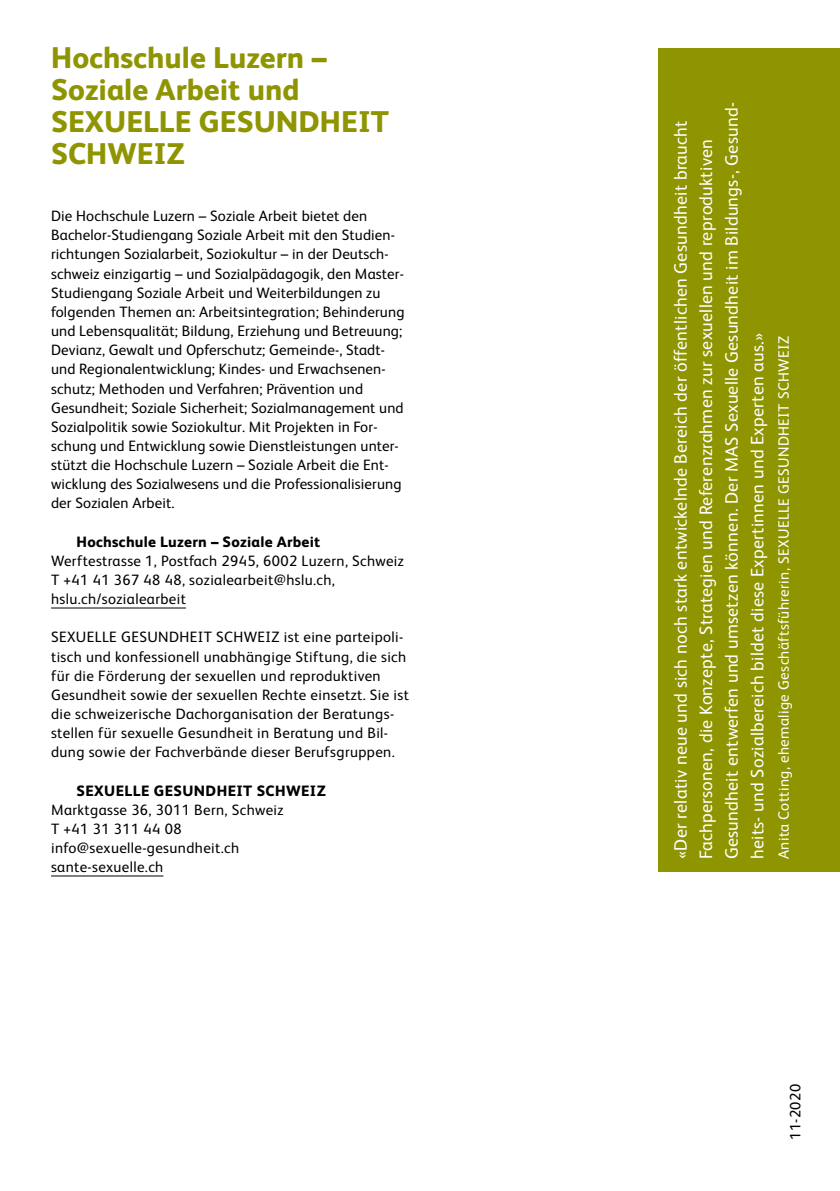
<style>
.page{position:relative;width:840px;height:1191px;background:#fff}
.page>*{position:absolute;margin:0;border:0;box-sizing:border-box;transform-origin:0 0}
.t1{font:800 30px/31.8px "FS Albert";color:#8e9500}
.t2{font:18px/25.6px "FS Albert";letter-spacing:.015em;color:#fff}
.t3{font:15px/19.2px "FS Albert";letter-spacing:.01em;color:#000}
.t4{font:15px "FS Albert";letter-spacing:.025em;color:#fff}
.t5{font:800 15px "FS Albert";letter-spacing:.015em;color:#000}
</style>
<div class="page">
<hr style="left:51px;top:607px;width:135px;height:1px;background:#000">
<hr style="left:51px;top:875px;width:112px;height:1px;background:#000">
<div style="left:658px;top:49px;width:181px;height:823px;background:#8e9500"></div>
<h1 class="t1" style="left:51px;top:40px;width:339px">Hochschule Luzern –<br>Soziale Arbeit und<br>SEXUELLE GESUNDHEIT<br>SCHWEIZ</h1>
<p class="t3" style="left:51px;top:206px;width:354px">Die Hochschule Luzern – Soziale Arbeit bietet den Bachelor-Studiengang Soziale Arbeit mit den Studien&shy;richtungen Sozialarbeit, Soziokultur – in der Deutsch&shy;schweiz einzigartig – und Sozialpädagogik, den Master-Studiengang Soziale Arbeit und Weiterbildungen zu folgenden Themen an: Arbeitsintegration; Behinderung und Lebensqualität; Bildung, Erziehung und Betreuung; Devianz, Gewalt und Opferschutz; Gemeinde-, Stadt&shy;und Regionalentwicklung; Kindes- und Erwachsenen&shy;schutz; Methoden und Verfahren; Prävention und Gesundheit; Soziale Sicherheit; Sozialmanagement und Sozialpolitik sowie Soziokultur. Mit Projekten in For&shy;schung und Entwicklung sowie Dienstleistungen unter&shy;stützt die Hochschule Luzern – Soziale Arbeit die Ent&shy;wicklung des Sozialwesens und die Professionalisierung der Sozialen Arbeit.</p>
<p class="t5" style="left:77px;top:530px;width:245px">Hochschule Luzern – Soziale Arbeit</p>
<p class="t3" style="left:51px;top:550px;width:354px">Werftestrasse 1, Postfach 2945, 6002 Luzern, Schweiz<br>T +41 41 367 48 48, sozialearbeit@hslu.ch, hslu.ch/sozialearbeit</p>
<p class="t3" style="left:51px;top:627px;width:359px">SEXUELLE GESUNDHEIT SCHWEIZ ist eine parteipoli&shy;tisch und konfessionell unabhängige Stiftung, die sich für die Förderung der sexuellen und reproduktiven Gesundheit sowie der sexuellen Rechte einsetzt. Sie ist die schweizerische Dachorganisation der Beratungs&shy;stellen für sexuelle Gesundheit in Beratung und Bil&shy;dung sowie der Fachverbände dieser Berufsgruppen.</p>
<p class="t5" style="left:77px;top:779px;width:251px">SEXUELLE GESUNDHEIT SCHWEIZ</p>
<p class="t3" style="left:51px;top:799px;width:234px">Marktgasse 36, 3011 Bern, Schweiz<br>T +41 31 311 44 08 info@sexuelle-gesundheit.ch sante-sexuelle.ch</p>
<p class="t2" style="left:666px;top:859px;width:758px;rotate:-90deg">«Der relativ neue und sich noch stark entwickelnde Bereich der öffentlichen Gesundheit braucht Fachpersonen, die Konzepte, Strategien und Referenzrahmen zur sexuellen und reproduktiven Gesundheit entwerfen und umsetzen können. Der MAS Sexuelle Gesundheit im Bildungs-, Gesund&shy;heits- und Sozialbereich bildet diese Expertinnen und Experten aus.»</p>
<p class="t4" style="left:773px;top:859px;width:525px;rotate:-90deg">Anita Cotting, ehemalige Geschäftsführerin, SEXUELLE GESUNDHEIT SCHWEIZ</p>
<p class="t3" style="left:784px;top:1140px;width:57px;rotate:-90deg">11-2020</p>
</div>
